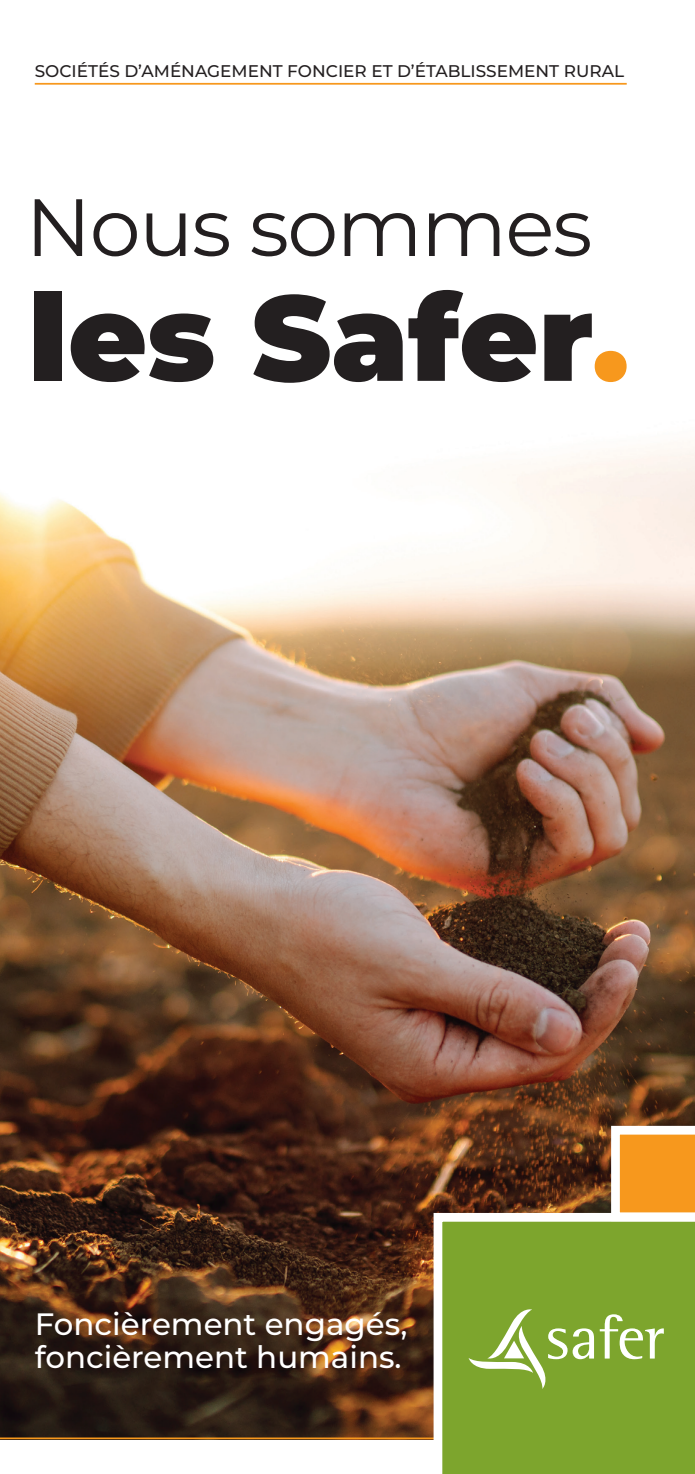
<style>
.page{position:relative;width:695px;height:1474px;background:#fff}
.page>*{position:absolute;margin:0;border:0;box-sizing:border-box;transform-origin:0 0}
.t1{font:900 120.75px "Montserrat";color:#231f20}
.t2{font:81.02px "Montserrat";letter-spacing:-.02em;color:#231f20}
.t3{font:500 30.8px/33.2px "Montserrat";color:#fff}
.t4{font:500 16.8px "Montserrat";color:#231f20}
.s1{color:#f7981d}
</style>
<div class="page">
<img style="left:0;top:441px;width:694px;height:996px">
<hr style="left:0;top:1437px;width:548px;height:2px;background:#f7981d">
<hr style="left:35px;top:83px;width:591px;height:2px;background:#f7981d">
<svg style="left:433px;top:1212px;width:261px;height:261px;background:#86aa3b"></svg>
<svg style="left:611px;top:1125px;width:83px;height:96px"></svg>
<svg style="left:468px;top:1309px;width:195px;height:79px;background:#93b451"></svg>
<p class="t4" style="left:35px;top:59px;width:590px">SOCIÉTÉS D’AMÉNAGEMENT FONCIER ET D’ÉTABLISSEMENT RURAL</p>
<h2 class="t2" style="left:25px;top:173px;width:568px">Nous sommes</h2>
<h1 class="t1" style="left:29px;top:257px;width:601px">les Safer<span class="s1">.</span></h1>
<h3 class="t3" style="left:35px;top:1306px;width:374px">Foncièrement engagés, foncièrement humains.</h3>
</div>
